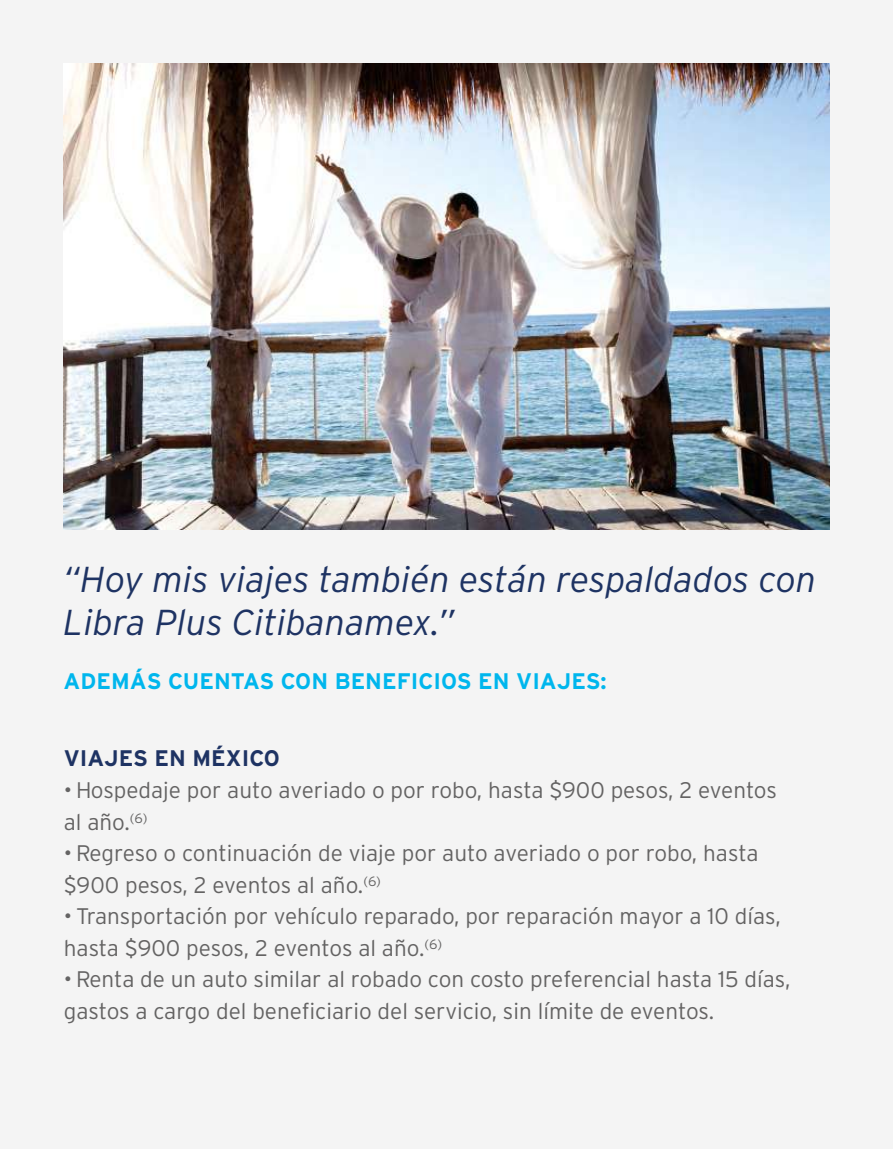
<style>
.page{position:relative;width:893px;height:1149px;background:#fff}
.page>*{position:absolute;margin:0;border:0;box-sizing:border-box;transform-origin:0 0}
.t1{font:italic 300 36px/43.2px "Interstate";color:#1e3363}
.t2{font:300 22.5px/31.5px "Interstate";color:#646363}
.t3{font:700 22.5px "Interstate";color:#00b6ed}
.t4{font:700 22.5px "Interstate";color:#1e3363}
</style>
<div class="page">
<div style="left:0;top:0;width:893px;height:1148px;background:#f4f4f4"></div>
<img style="left:64px;top:64px;width:765px;height:465px">
<h1 class="t1" style="left:64px;top:557px;width:754px">“Hoy mis viajes también están respaldados con<br>Libra Plus Citibanamex.”</h1>
<p class="t3" style="left:64px;top:668px;width:544px">ADEMÁS CUENTAS CON BENEFICIOS EN VIAJES:</p>
<p class="t4" style="left:64px;top:745px;width:218px">VIAJES EN MÉXICO</p>
<p class="t2" style="left:64px;top:773px;width:715px">• Hospedaje por auto averiado o por robo, hasta $900 pesos, 2 eventos al año.<sup>(6)</sup></p>
<p class="t2" style="left:64px;top:836px;width:696px">• Regreso o continuación de viaje por auto averiado o por robo, hasta $900 pesos, 2 eventos al año.<sup>(6)</sup></p>
<p class="t2" style="left:64px;top:899px;width:719px">• Transportación por vehículo reparado, por reparación mayor a 10 días, hasta $900 pesos, 2 eventos al año.<sup>(6)</sup></p>
<p class="t2" style="left:64px;top:962px;width:728px">• Renta de un auto similar al robado con costo preferencial hasta 15 días, gastos a cargo del beneficiario del servicio, sin límite de eventos.</p>
</div>
